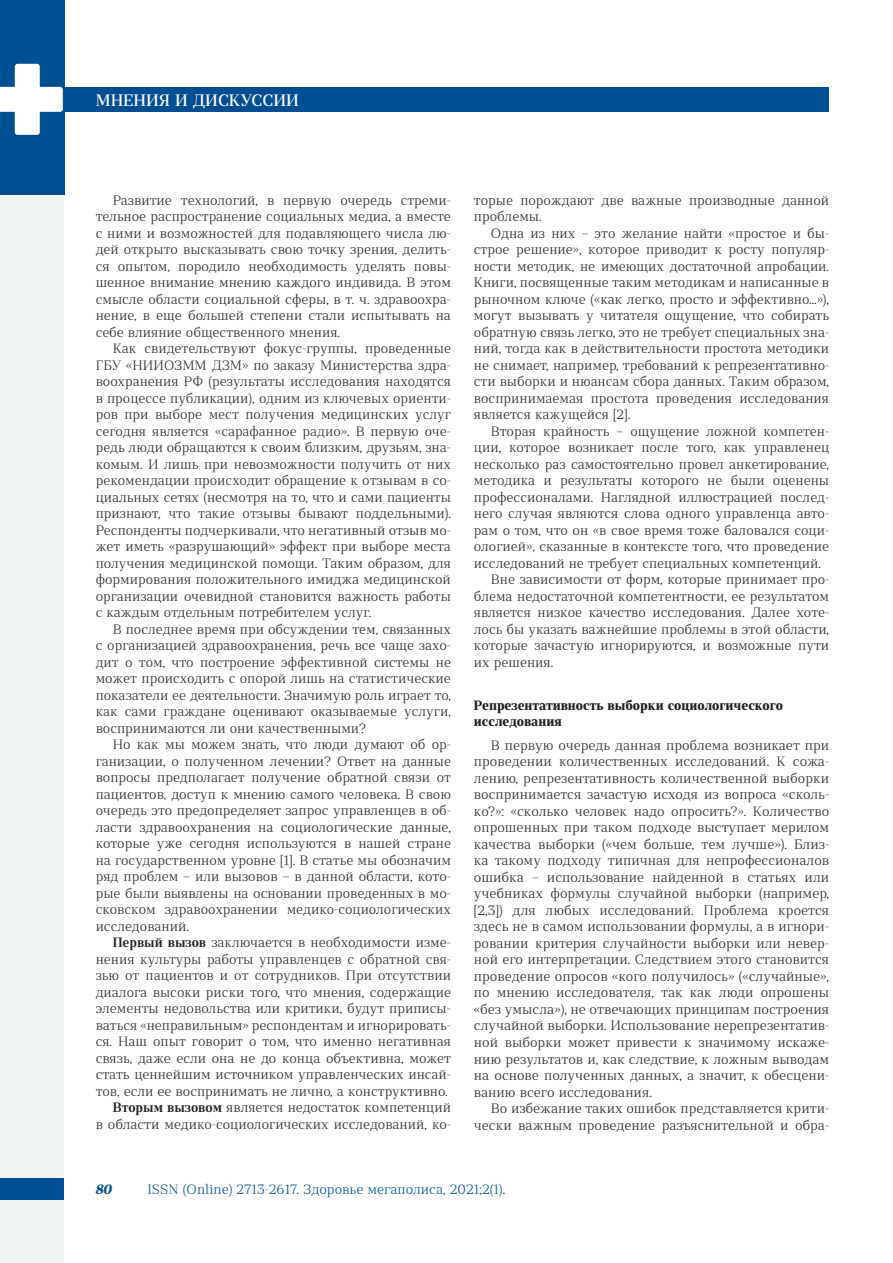
<style>
.page{position:relative;width:893px;height:1263px;background:#fff}
.page>*{position:absolute;margin:0;border:0;box-sizing:border-box;transform-origin:0 0}
.t1{font:500 16.5px "Rolleston Display";color:#fff}
.t2{font:300 13.5px/16.5px "Rolleston Display";color:#231f20;text-align:justify}
.t3{font:700 13.5px/16.2px "Rolleston Display";color:#231f20}
.t4{font:300 13.5px "Rolleston Display";color:#004f92}
.t5{font:italic 700 13.5px "Rolleston Display";color:#004f92}
.s1{font-weight:600}
</style>
<div class="page">
<div style="left:0;top:57px;width:64px;height:1206px;background:#eff2f3"></div>
<div style="left:0;top:0;width:64px;height:195px;background:#004f92"></div>
<div style="left:0;top:1179px;width:64px;height:21px;background:#004f92"></div>
<div style="left:64px;top:87px;width:765px;height:25px;background:#004f92"></div>
<svg style="left:0;top:64px;width:63px;height:71px"></svg>
<p class="t1" style="left:96px;top:90px;width:205px">МНЕНИЯ И ДИСКУССИИ</p>
<p class="t2" style="left:96px;top:192px;width:357px;text-indent:17px">Развитие технологий, в первую очередь стреми&shy;тельное распространение социальных медиа, а вместе с ними и возможностей для подавляющего числа лю&shy;дей открыто высказывать свою точку зрения, делить&shy;ся опытом, породило необходимость уделять повы&shy;шенное внимание мнению каждого индивида. В этом смысле области социальной сферы, в т. ч. здравоохра&shy;нение, в еще большей степени стали испытывать на себе влияние общественного мнения.</p>
<p class="t2" style="left:96px;top:340px;width:357px;text-indent:17px">Как свидетельствуют фокус-группы, проведенные ГБУ «НИИОЗММ ДЗМ» по заказу Министерства здра&shy;воохранения РФ (результаты исследования находятся в процессе публикации), одним из ключевых ориенти&shy;ров при выборе мест получения медицинских услуг сегодня является «сарафанное радио». В первую оче&shy;редь люди обращаются к своим близким, друзьям, зна&shy;комым. И лишь при невозможности получить от них рекомендации происходит обращение к отзывам в со&shy;циальных сетях (несмотря на то, что и сами пациенты признают, что такие отзывы бывают поддельными).<br>Респонденты подчеркивали, что негативный отзыв мо&shy;жет иметь «разрушающий» эффект при выборе места получения медицинской помощи. Таким образом, для формирования положительного имиджа медицинской организации очевидной становится важность работы с каждым отдельным потребителем услуг.</p>
<p class="t2" style="left:96px;top:621px;width:357px;text-indent:17px">В последнее время при обсуждении тем, связанных с организацией здравоохранения, речь все чаще захо&shy;дит о том, что построение эффективной системы не может происходить с опорой лишь на статистические показатели ее деятельности. Значимую роль играет то, как сами граждане оценивают оказываемые услуги, воспринимаются ли они качественными?</p>
<p class="t2" style="left:96px;top:736px;width:357px;text-indent:17px">Но как мы можем знать, что люди думают об ор&shy;ганизации, о полученном лечении? Ответ на данные вопросы предполагает получение обратной связи от пациентов, доступ к мнению самого человека. В свою очередь это предопределяет запрос управленцев в об&shy;ласти здравоохранения на социологические данные, которые уже сегодня используются в нашей стране на государственном уровне [1]. В статье мы обозначим ряд проблем – или вызовов – в данной области, кото&shy;рые были выявлены на основании проведенных в мо&shy;сковском здравоохранении медико-социологических исследований.</p>
<p class="t2" style="left:96px;top:934px;width:357px;text-indent:17px"><span class="s1">Первый вызов</span> заключается в необходимости изме&shy;нения культуры работы управленцев с обратной свя&shy;зью от пациентов и от сотрудников. При отсутствии диалога высоки риски того, что мнения, содержащие элементы недовольства или критики, будут приписы&shy;ваться «неправильным» респондентам и игнорировать&shy;ся. Наш опыт говорит о том, что именно негативная связь, даже если она не до конца объективна, может стать ценнейшим источником управленческих инсай&shy;тов, если ее воспринимать не лично, а конструктивно.</p>
<p class="t2" style="left:96px;top:1099px;width:357px;text-align:right"><span class="s1">Вторым вызовом</span> является недостаток компетенций<br>в области медико-социологических исследований, ко-</p>
<p class="t2" style="left:474px;top:192px;width:357px">торые порождают две важные производные данной проблемы.</p>
<p class="t2" style="left:474px;top:225px;width:357px;text-indent:17px">Одна из них – это желание найти «простое и бы&shy;строе решение», которое приводит к росту популяр&shy;ности методик, не имеющих достаточной апробации.<br>Книги, посвященные таким методикам и написанные в рыночном ключе («как легко, просто и эффективно…»), могут вызывать у читателя ощущение, что собирать обратную связь легко, это не требует специальных зна&shy;ний, тогда как в действительности простота методики не снимает, например, требований к репрезентативно&shy;сти выборки и нюансам сбора данных. Таким образом, воспринимаемая простота проведения исследования является кажущейся [2].</p>
<p class="t2" style="left:474px;top:423px;width:357px;text-indent:17px">Вторая крайность – ощущение ложной компетен&shy;ции, которое возникает после того, как управленец несколько раз самостоятельно провел анкетирование, методика и результаты которого не были оценены профессионалами. Наглядной иллюстрацией послед&shy;него случая являются слова одного управленца авто&shy;рам о том, что он «в свое время тоже баловался соци&shy;ологией», сказанные в контексте того, что проведение исследований не требует специальных компетенций.</p>
<p class="t2" style="left:474px;top:571px;width:357px;text-indent:17px">Вне зависимости от форм, которые принимает про&shy;блема недостаточной компетентности, ее результатом является низкое качество исследования. Далее хоте&shy;лось бы указать важнейшие проблемы в этой области, которые зачастую игнорируются, и возможные пути их решения.</p>
<p class="t3" style="left:474px;top:697px;width:311px">Репрезентативность выборки социологического исследования</p>
<p class="t2" style="left:474px;top:737px;width:357px;text-indent:17px">В первую очередь данная проблема возникает при проведении количественных исследований. К сожа&shy;лению, репрезентативность количественной выборки воспринимается зачастую исходя из вопроса «сколь&shy;ко?»: «сколько человек надо опросить?». Количество опрошенных при таком подходе выступает мерилом качества выборки («чем больше, тем лучше»). Близ&shy;ка такому подходу типичная для непрофессионалов ошибка – использование найденной в статьях или учебниках формулы случайной выборки (например, [2,3]) для любых исследований. Проблема кроется здесь не в самом использовании формулы, а в игнори&shy;ровании критерия случайности выборки или невер&shy;ной его интерпретации. Следствием этого становится проведение опросов «кого получилось» («случайные», по мнению исследователя, так как люди опрошены «без умысла»), не отвечающих принципам построения случайной выборки. Использование нерепрезентатив&shy;ной выборки может привести к значимому искаже&shy;нию результатов и, как следствие, к ложным выводам на основе полученных данных, а значит, к обесцени&shy;ванию всего исследования.</p>
<p class="t2" style="left:474px;top:1100px;width:357px;text-align:right">Во избежание таких ошибок представляется крити&shy;чески важным проведение разъяснительной и обра-</p>
<p class="t5" style="left:96px;top:1180px;width:18px">80</p>
<p class="t4" style="left:147px;top:1181px;width:359px">ISSN (Online) 2713-2617. Здоровье мегаполиса, 2021;2(1).</p>
</div>
